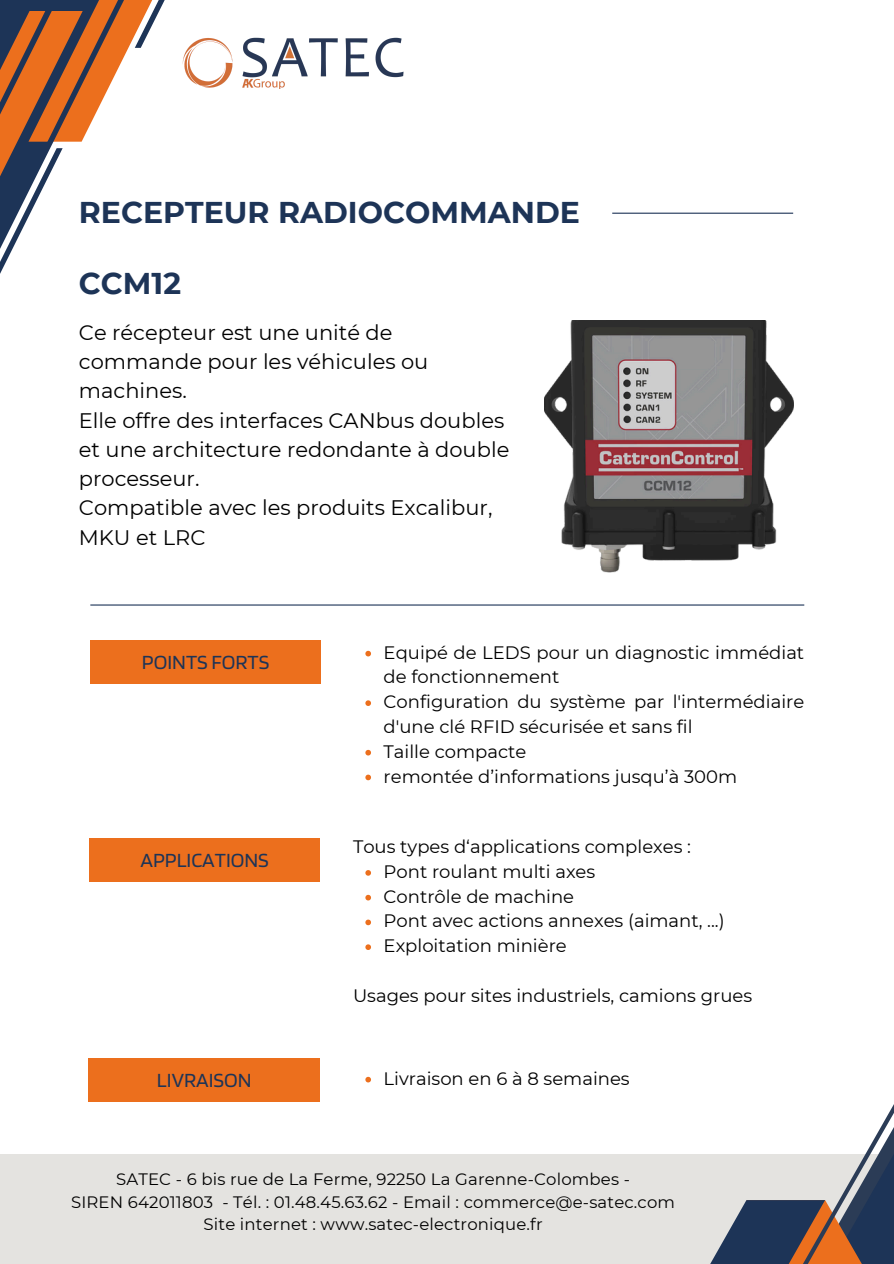
<style>
.page{position:relative;width:894px;height:1264px;background:#fff}
.page>*{position:absolute;margin:0;border:0;box-sizing:border-box;transform-origin:0 0}
.t1{font:700 30px "Montserrat";color:#1d3457}
.t2{font:21px/29.2px "Montserrat";color:#000}
.t3{font:21px "Blinker";color:#1d3457}
.t4{font:18px/24.8px "Montserrat";color:#000}
.t5{font:16.5px "Montserrat";letter-spacing:.01em;color:#000}
</style>
<div class="page">
<img style="left:182px;top:37px;width:222px;height:52px">
<img style="left:544px;top:320px;width:248px;height:253px">
<div style="left:90px;top:640px;width:231px;height:44px;background:#ec6f1d"></div>
<svg style="left:365px;top:651px;width:6px;height:5px"></svg>
<svg style="left:365px;top:700px;width:6px;height:6px"></svg>
<svg style="left:365px;top:750px;width:6px;height:5px"></svg>
<svg style="left:365px;top:774px;width:6px;height:6px"></svg>
<div style="left:89px;top:838px;width:231px;height:43px;background:#ec6f1d"></div>
<hr style="left:612px;top:213px;width:181px;height:1px;background:#1d3457">
<hr style="left:90px;top:604px;width:714px;height:1px;background:#1d3457">
<div style="left:0;top:1153px;width:893px;height:110px;background:#e4e3e0"></div>
<svg style="left:678px;top:1106px;width:215px;height:157px"></svg>
<svg style="left:0;top:0;width:165px;height:274px"></svg>
<svg style="left:365px;top:870px;width:6px;height:5px"></svg>
<svg style="left:365px;top:894px;width:6px;height:6px"></svg>
<svg style="left:365px;top:919px;width:6px;height:6px"></svg>
<svg style="left:365px;top:944px;width:6px;height:6px"></svg>
<svg style="left:365px;top:1076px;width:6px;height:6px"></svg>
<div style="left:88px;top:1058px;width:232px;height:43px;background:#ec6f1d"></div>
<h3 class="t1" style="left:79px;top:194px;width:502px">RECEPTEUR RADIOCOMMANDE</h3>
<p class="t1" style="left:79px;top:265px;width:104px">CCM12</p>
<h1 class="t2" style="left:79px;top:317px;width:432px">Ce récepteur est une unité de commande pour les véhicules ou machines.<br>Elle offre des interfaces CANbus doubles et une architecture redondante à double processeur.<br>Compatible avec les produits Excalibur,<br>MKU et LRC</h1>
<h1 class="t3" style="left:142px;top:649px;width:129px">POINTS FORTS</h1>
<p class="t3" style="left:140px;top:846px;width:130px">APPLICATIONS</p>
<p class="t4" style="left:383px;top:640px;width:422px">Equipé de LEDS pour un diagnostic immédiat de fonctionnement</p>
<h2 class="t4" style="left:383px;top:689px;width:422px">Configuration du système par l'intermédiaire d'une clé RFID sécurisée et sans fil</h2>
<p class="t4" style="left:383px;top:739px;width:144px">Taille compacte</p>
<p class="t4" style="left:383px;top:763px;width:355px">remontée d’informations jusqu’à 300m</p>
<p class="t4" style="left:353px;top:834px;width:339px">Tous types d‘applications complexes :</p>
<p class="t4" style="left:383px;top:859px;width:213px">Pont roulant multi axes</p>
<p class="t4" style="left:383px;top:883px;width:192px">Contrôle de machine</p>
<p class="t4" style="left:383px;top:908px;width:342px">Pont avec actions annexes (aimant, ...)</p>
<h2 class="t4" style="left:383px;top:933px;width:185px">Exploitation minière</h2>
<p class="t4" style="left:353px;top:982px;width:400px">Usages pour sites industriels, camions grues</p>
<p class="t3" style="left:157px;top:1066px;width:96px">LIVRAISON</p>
<p class="t4" style="left:383px;top:1065px;width:247px">Livraison en 6 à 8 semaines</p>
<h2 class="t5" style="left:116px;top:1169px;width:515px">SATEC - 6 bis rue de La Ferme, 92250 La Garenne-Colombes -</h2>
<p class="t5" style="left:71px;top:1191px;width:605px">SIREN 642011803 - Tél. : 01.48.45.63.62 - Email : commerce@e-satec.com</p>
<p class="t5" style="left:203px;top:1214px;width:340px">Site internet : www.satec-electronique.fr</p>
</div>
